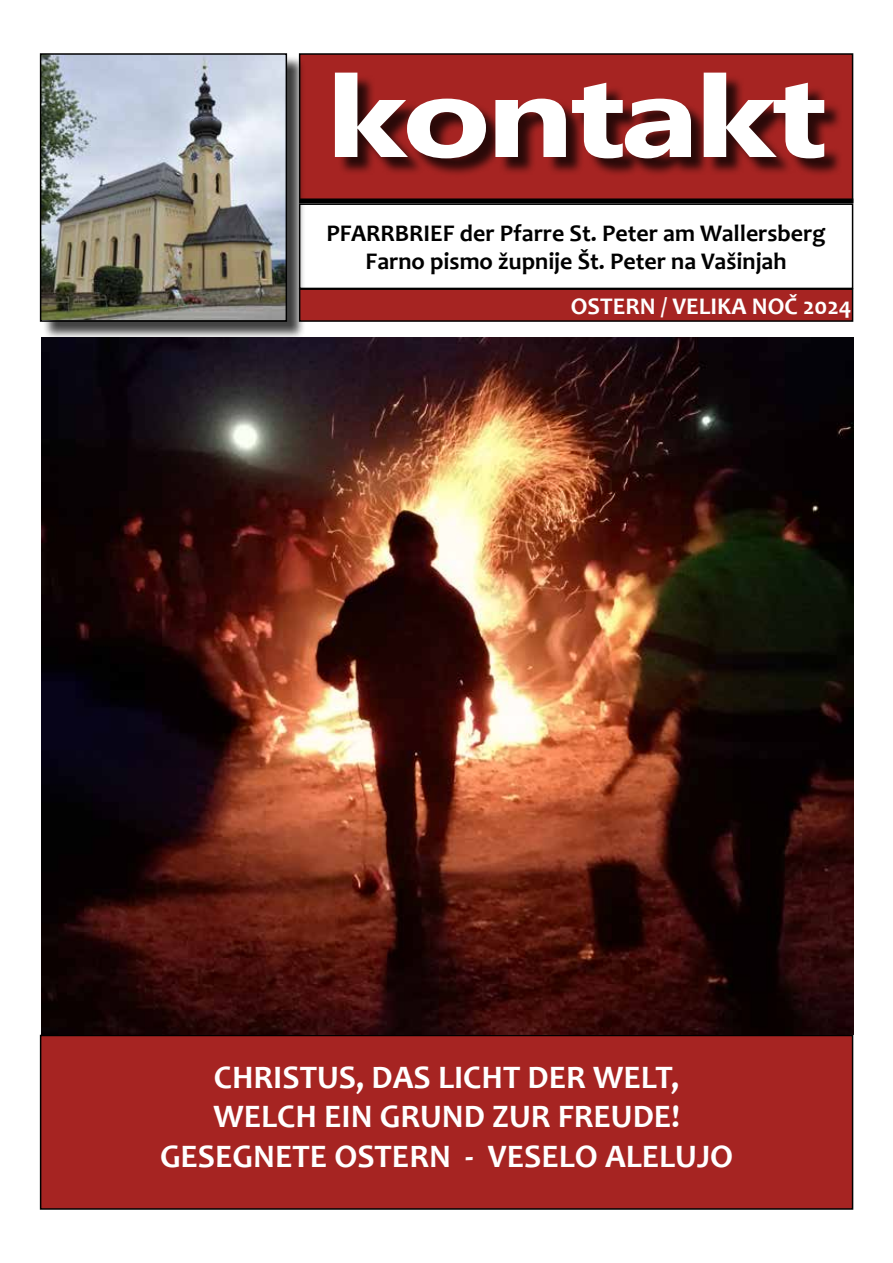
<style>
.page{position:relative;width:893px;height:1263px;background:#fff}
.page>*{position:absolute;margin:0;border:0;box-sizing:border-box;transform-origin:0 0}
.t1{font:700 114px "Gadugi";letter-spacing:-.035em;color:#fff;scale:1.28 1}
.t2{font:700 33px/39.6px "Candara";color:#fff;text-align:center}
.t3{font:700 24px/28.8px "Candara";color:#000;text-align:center}
.t4{font:700 24px "Candara";color:#fff}
</style>
<div class="page">
<div style="left:300px;top:54px;width:553px;height:149px;background:#a62422"></div>
<div style="left:299px;top:53px;width:554px;height:150px;border:2px solid #000"></div>
<div style="left:337px;top:75px;width:506px;height:102px;background:#000;opacity:.75"></div>
<div style="left:300px;top:198px;width:553px;height:5px;background:#000"></div>
<div style="left:42px;top:56px;width:264px;height:285px;background:#000;opacity:.75"></div>
<img style="left:43px;top:56px;width:241px;height:263px">
<div style="left:40px;top:53px;width:247px;height:269px;border:2px solid #000"></div>
<div style="left:41px;top:1035px;width:812px;height:174px;background:#a62422"></div>
<div style="left:40px;top:1035px;width:813px;height:175px;border:2px solid #000"></div>
<div style="left:299px;top:203px;width:554px;height:86px;border:2px solid #000"></div>
<div style="left:300px;top:289px;width:553px;height:32px;background:#a62422"></div>
<div style="left:299px;top:288px;width:554px;height:34px;border:2px solid #000"></div>
<img style="left:41px;top:337px;width:812px;height:698px">
<h1 class="t1" style="left:325px;top:48px;width:394px">kontakt</h1>
<p class="t3" style="left:327px;top:218px;width:501px">PFARRBRIEF der Pfarre St. Peter am Wallersberg<br>Farno pismo župnije Št. Peter na Vašinjah</p>
<p class="t4" style="left:571px;top:291px;width:282px">OSTERN / VELIKA NOČ 2024</p>
<p class="t2" style="left:160px;top:1056px;width:575px">CHRISTUS, DAS LICHT DER WELT,<br>WELCH EIN GRUND ZUR FREUDE!<br>GESEGNETE OSTERN - VESELO ALELUJO</p>
</div>
